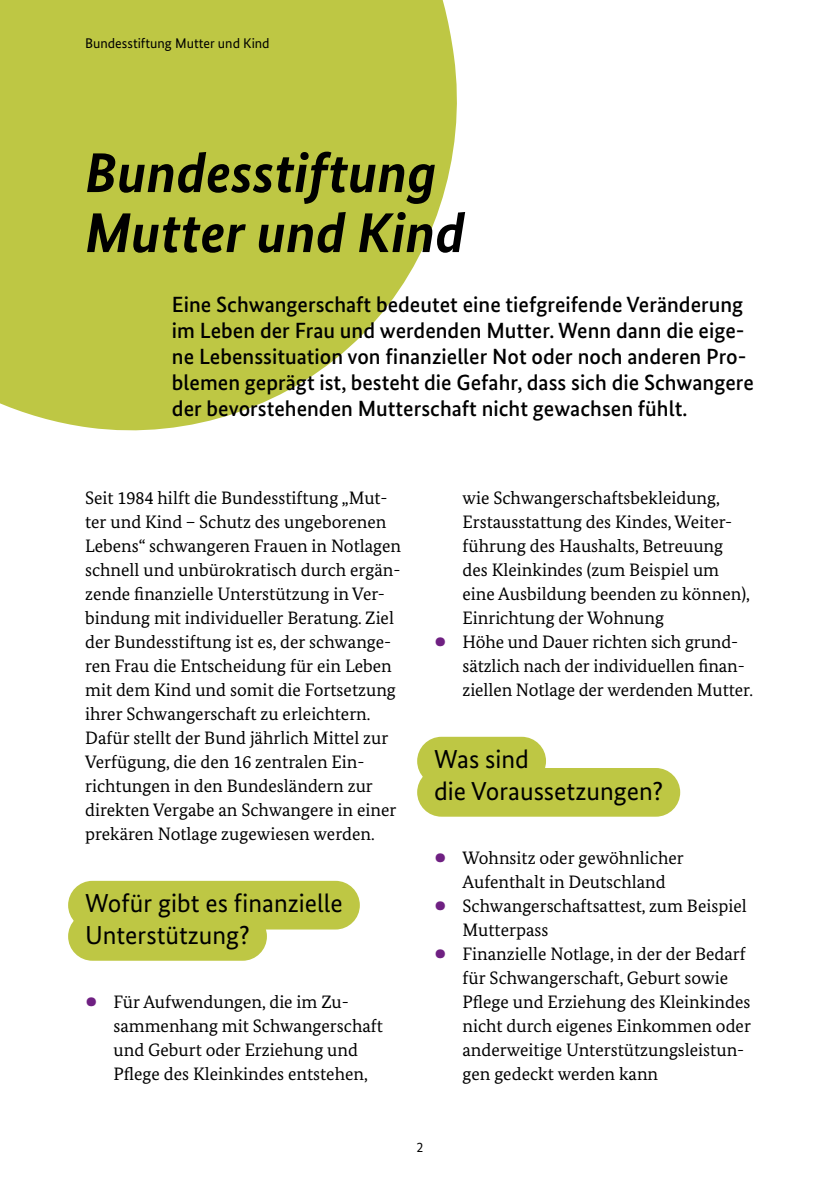
<style>
.page{position:relative;width:840px;height:1191px;background:#fff}
.page>*{position:absolute;margin:0;border:0;box-sizing:border-box;transform-origin:0 0}
.H1_BundesSans_Italic_28pt{font:italic 700 56px/60px "Bundes Sans";color:#000}
.NCD_23_B-HL_H2-gruen-Head_1-2Z{font:26px/31.2px "Bundes Sans";color:#000}
.P_Intro_BundesSans_Medium_11pt{font:500 22px/26px "Bundes Sans";color:#000}
.P_Fließtext_Serif_9pt{font:18px/24px "Bundes Serif";color:#000}
.t1{font:14px "Bundes Sans";color:#000}
.s1{font-family:"Bundes Sans";font-weight:700;font-size:32px;color:#6f2082}
</style>
<div class="page">
<svg style="left:0;top:0;width:457px;height:431px;background:#c6ce5b"></svg>
<div style="left:68px;top:881px;width:291px;height:48px;background:#bec744;border-radius:24px"></div>
<div style="left:68px;top:912px;width:199px;height:48px;background:#bec744;border-radius:24px"></div>
<div style="left:417px;top:737px;width:128px;height:48px;background:#bec744;border-radius:24px"></div>
<div style="left:417px;top:768px;width:262px;height:48px;background:#bec744;border-radius:24px"></div>
<p class="t1" style="left:85px;top:35px;width:186px">Bundesstiftung Mutter und Kind</p>
<h1 class="H1_BundesSans_Italic_28pt" style="left:85px;top:142px;width:381px">Bundesstiftung<br>Mutter und Kind</h1>
<p class="P_Intro_BundesSans_Medium_11pt" style="left:172px;top:291px;width:583px">Eine Schwangerschaft bedeutet eine tiefgreifende Veränderung im Leben der Frau und werdenden Mutter. Wenn dann die eige&shy;ne Lebenssituation von finanzieller Not oder noch anderen Pro&shy;blemen geprägt ist, besteht die Gefahr, dass sich die Schwangere der bevorstehenden Mutterschaft nicht gewachsen fühlt.</p>
<p class="P_Fließtext_Serif_9pt" style="left:85px;top:486px;width:317px">Seit 1984 hilft die Bundesstiftung „Mut&shy;ter und Kind – Schutz des ungeborenen Lebens“ schwangeren Frauen in Notlagen schnell und unbürokratisch durch ergän&shy;zende finanzielle Unterstützung in Ver&shy;bindung mit individueller Beratung. Ziel der Bundesstiftung ist es, der schwange&shy;ren Frau die Entscheidung für ein Leben mit dem Kind und somit die Fortsetzung ihrer Schwangerschaft zu erleichtern.<br>Dafür stellt der Bund jährlich Mittel zur Verfügung, die den 16 zentralen Ein&shy;richtungen in den Bundesländern zur direkten Vergabe an Schwangere in einer prekären Notlage zugewiesen werden.</p>
<h2 class="NCD_23_B-HL_H2-gruen-Head_1-2Z" style="left:85px;top:887px;width:259px">Wofür gibt es finanzielle<br>Unterstützung?</h2>
<p class="P_Fließtext_Serif_9pt" style="left:113px;top:990px;width:271px;text-indent:-28px"><span class="s1">•</span> Für Aufwendungen, die im Zu&shy;sammenhang mit Schwangerschaft und Geburt oder Erziehung und<br>Pflege des Kleinkindes entstehen,</p>
<p class="P_Fließtext_Serif_9pt" style="left:462px;top:486px;width:288px">wie Schwangerschaftsbekleidung, Erstausstattung des Kindes, Weiter&shy;führung des Haushalts, Betreuung des Kleinkindes (zum Beispiel um eine Ausbildung beenden zu können), Einrichtung der Wohnung</p>
<p class="P_Fließtext_Serif_9pt" style="left:462px;top:630px;width:292px;text-indent:-28px"><span class="s1">•</span> Höhe und Dauer richten sich grund&shy;sätzlich nach der individuellen finan&shy;ziellen Notlage der werdenden Mutter.</p>
<h2 class="NCD_23_B-HL_H2-gruen-Head_1-2Z" style="left:434px;top:743px;width:230px">Was sind<br>die Voraussetzungen?</h2>
<p class="P_Fließtext_Serif_9pt" style="left:434px;top:846px;width:251px;text-align:center"><span class="s1">•</span> Wohnsitz oder gewöhnlicher<br>Aufenthalt in Deutschland</p>
<p class="P_Fließtext_Serif_9pt" style="left:462px;top:894px;width:285px;text-indent:-28px"><span class="s1">•</span> Schwangerschaftsattest, zum Beispiel<br>Mutterpass</p>
<p class="P_Fließtext_Serif_9pt" style="left:462px;top:942px;width:290px;text-indent:-28px"><span class="s1">•</span> Finanzielle Notlage, in der der Bedarf für Schwangerschaft, Geburt sowie Pflege und Erziehung des Kleinkindes nicht durch eigenes Einkommen oder anderweitige Unterstützungsleistun&shy;gen gedeckt werden kann</p>
<p class="t1" style="left:416px;top:1139px;width:8px">2</p>
</div>
